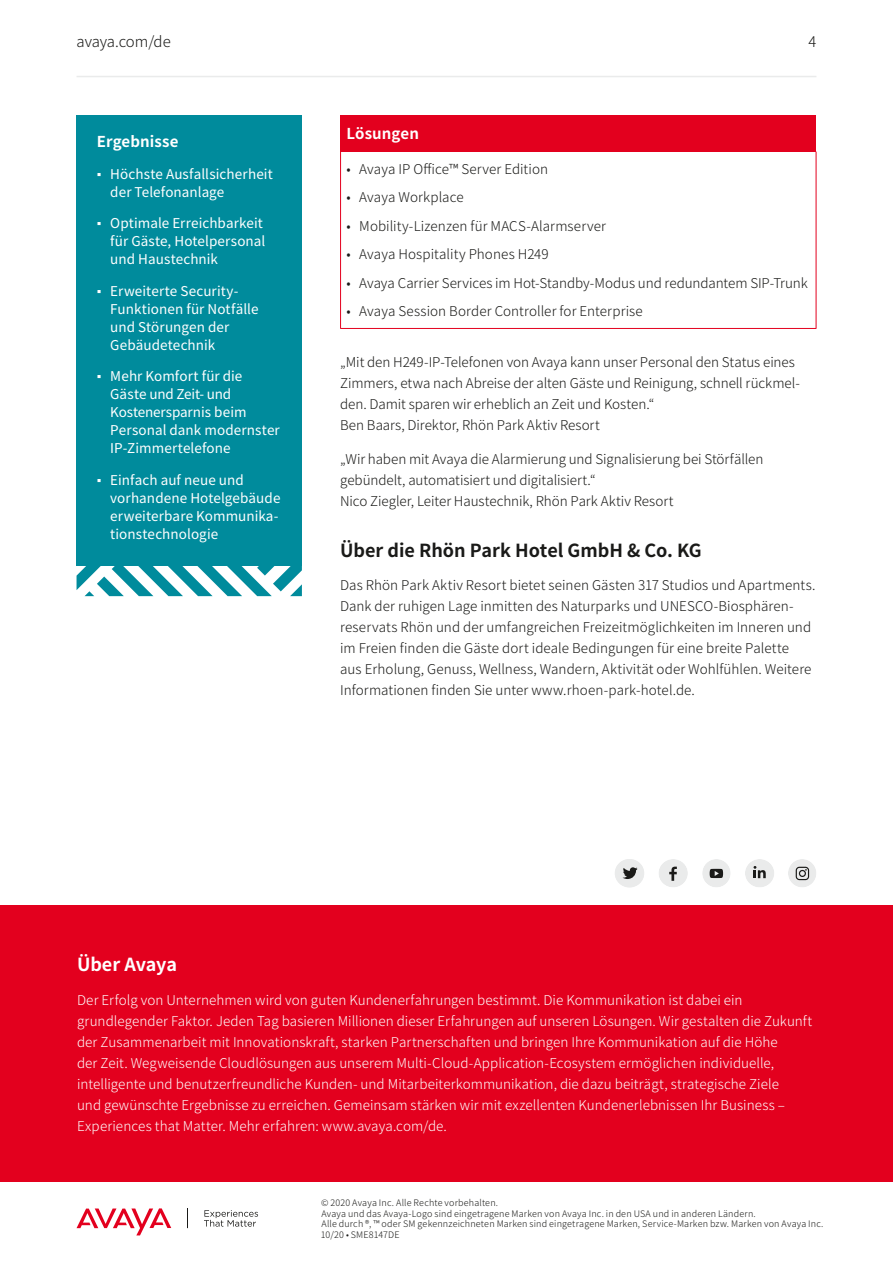
<style>
.page{position:relative;width:893px;height:1263px;background:#fff}
.page>*{position:absolute;margin:0;border:0;box-sizing:border-box;transform-origin:0 0}
.t1{font:700 18px "Noto Sans CJ Kjp";color:#1a1a18}
.t2{font:700 18px "Noto Sans CJ Kjp";letter-spacing:-.005em;color:#fff}
.t3{font:700 15px "Noto Sans CJ Kjp";letter-spacing:.005em;color:#fff}
.t4{font:300 15px "Noto Sans CJ Kjp";color:#1a1a18}
.t5{font:300 14.7px "Noto Sans CJ Kjp";color:#1a1a18}
.t6{font:300 13.5px/21px "Noto Sans CJ Kjp";color:#1a1a18}
.t7{font:300 13.5px/21px "Noto Sans CJ Kjp";letter-spacing:.005em;color:#fff}
.t8{font:13.5px/18px "Noto Sans CJ Kjp";letter-spacing:.005em;color:#fff}
.t9{font:300 9px/10.5px "Noto Sans CJ Kjp";letter-spacing:.02em;color:#1a1a18}
.s1{font-family:"Arial"}
</style>
<div class="page">
<svg style="left:77px;top:1208px;width:94px;height:27px"></svg>
<svg style="left:204px;top:1210px;width:54px;height:17px"></svg>
<svg style="left:187px;top:1208px;width:1px;height:20px"></svg>
<div style="left:0;top:906px;width:893px;height:276px;background:#e3001e"></div>
<svg style="left:615px;top:859px;width:29px;height:28px"></svg>
<svg style="left:659px;top:859px;width:29px;height:28px"></svg>
<svg style="left:745px;top:859px;width:29px;height:28px"></svg>
<div style="left:702px;top:859px;width:29px;height:28px;background:#eaebeb;border-radius:50%"></div>
<svg style="left:710px;top:869px;width:13px;height:9px"></svg>
<div style="left:788px;top:859px;width:28px;height:28px;background:#eaebeb;border-radius:50%"></div>
<svg style="left:796px;top:867px;width:13px;height:13px"></svg>
<hr style="left:77px;top:76px;width:739px;height:1px;background:#eaebeb">
<div style="left:341px;top:115px;width:475px;height:37px;background:#e3001e"></div>
<hr style="left:340px;top:152px;width:1px;height:176px;background:#e3001e">
<hr style="left:816px;top:152px;width:1px;height:176px;background:#e3001e">
<hr style="left:340px;top:328px;width:476px;height:1px;background:#e3001e">
<div style="left:77px;top:115px;width:225px;height:451px;background:#008b9c"></div>
<svg style="left:77px;top:566px;width:225px;height:30px"></svg>
<p class="t4" style="left:77px;top:33px;width:96px">avaya.com/de</p>
<p class="t5" style="left:808px;top:33px;width:9px">4</p>
<p class="t3" style="left:97px;top:133px;width:83px">Ergebnisse</p>
<p class="t8" style="left:110px;top:165px;width:164px;text-indent:-14px"><span class="s1">▪</span> Höchste Ausfallsicherheit der Telefonanlage</p>
<p class="t8" style="left:110px;top:214px;width:157px;text-indent:-14px"><span class="s1">▪</span> Optimale Erreichbarkeit für Gäste, Hotelpersonal und Haustechnik</p>
<p class="t8" style="left:110px;top:282px;width:150px;text-indent:-14px"><span class="s1">▪</span> Erweiterte Security-<br>Funktionen für Notfälle und Störungen der<br>Gebäudetechnik</p>
<p class="t8" style="left:110px;top:367px;width:171px;text-indent:-14px"><span class="s1">▪</span> Mehr Komfort für die<br>Gäste und Zeit- und<br>Kostenersparnis beim<br>Personal dank modernster<br>IP-Zimmertelefone</p>
<p class="t8" style="left:110px;top:471px;width:172px;text-indent:-14px"><span class="s1">▪</span> Einfach auf neue und vorhandene Hotelgebäude erweiterbare Kommunika&shy;tionstechnologie</p>
<p class="t3" style="left:347px;top:125px;width:74px">Lösungen</p>
<p class="t6" style="left:347px;top:159px;width:203px">• Avaya IP Office™ Server Edition</p>
<p class="t6" style="left:347px;top:187px;width:119px">• Avaya Workplace</p>
<p class="t6" style="left:347px;top:216px;width:261px">• Mobility-Lizenzen für MACS-Alarmserver</p>
<p class="t6" style="left:347px;top:244px;width:204px">• Avaya Hospitality Phones H249</p>
<p class="t6" style="left:347px;top:273px;width:463px">• Avaya Carrier Services im Hot-Standby-Modus und redundantem SIP-Trunk</p>
<p class="t6" style="left:347px;top:301px;width:298px">• Avaya Session Border Controller for Enterprise</p>
<p class="t6" style="left:340px;top:352px;width:461px">„Mit den H249-IP-Telefonen von Avaya kann unser Personal den Status eines Zimmers, etwa nach Abreise der alten Gäste und Reinigung, schnell rückmel&shy;den. Damit sparen wir erheblich an Zeit und Kosten.“<br>Ben Baars, Direktor, Rhön Park Aktiv Resort</p>
<p class="t6" style="left:340px;top:448px;width:425px">„Wir haben mit Avaya die Alarmierung und Signalisierung bei Störfällen gebündelt, automatisiert und digitalisiert.“<br>Nico Ziegler, Leiter Haustechnik, Rhön Park Aktiv Resort</p>
<h1 class="t1" style="left:340px;top:540px;width:363px">Über die Rhön Park Hotel GmbH &amp; Co. KG</h1>
<p class="t6" style="left:340px;top:575px;width:477px">Das Rhön Park Aktiv Resort bietet seinen Gästen 317 Studios und Apartments.<br>Dank der ruhigen Lage inmitten des Naturparks und UNESCO-Biosphären&shy;reservats Rhön und der umfangreichen Freizeitmöglichkeiten im Inneren und im Freien finden die Gäste dort ideale Bedingungen für eine breite Palette<br>aus Erholung, Genuss, Wellness, Wandern, Aktivität oder Wohlfühlen. Weitere Informationen finden Sie unter www.rhoen-park-hotel.de.</p>
<h1 class="t2" style="left:77px;top:954px;width:101px">Über Avaya</h1>
<p class="t7" style="left:77px;top:990px;width:737px">Der Erfolg von Unternehmen wird von guten Kundenerfahrungen bestimmt. Die Kommunikation ist dabei ein grundlegender Faktor. Jeden Tag basieren Millionen dieser Erfahrungen auf unseren Lösungen. Wir gestalten die Zukunft der Zusammenarbeit mit Innovationskraft, starken Partnerschaften und bringen Ihre Kommunikation auf die Höhe<br>der Zeit. Wegweisende Cloudlösungen aus unserem Multi-Cloud-Application-Ecosystem ermöglichen individuelle, intelligente und benutzerfreundliche Kunden- und Mitarbeiterkommunikation, die dazu beiträgt, strategische Ziele<br>und gewünschte Ergebnisse zu erreichen. Gemeinsam stärken wir mit exzellenten Kundenerlebnissen Ihr Business – Experiences that Matter. Mehr erfahren: www.avaya.com/de.</p>
<p class="t9" style="left:321px;top:1198px;width:504px">© 2020 Avaya Inc. Alle Rechte vorbehalten.<br>Avaya und das Avaya-Logo sind eingetragene Marken von Avaya Inc. in den USA und in anderen Ländern.<br>Alle durch ®, ™ oder SM gekennzeichneten Marken sind eingetragene Marken, Service-Marken bzw. Marken von Avaya Inc.<br>10/20 • SME8147DE</p>
</div>
